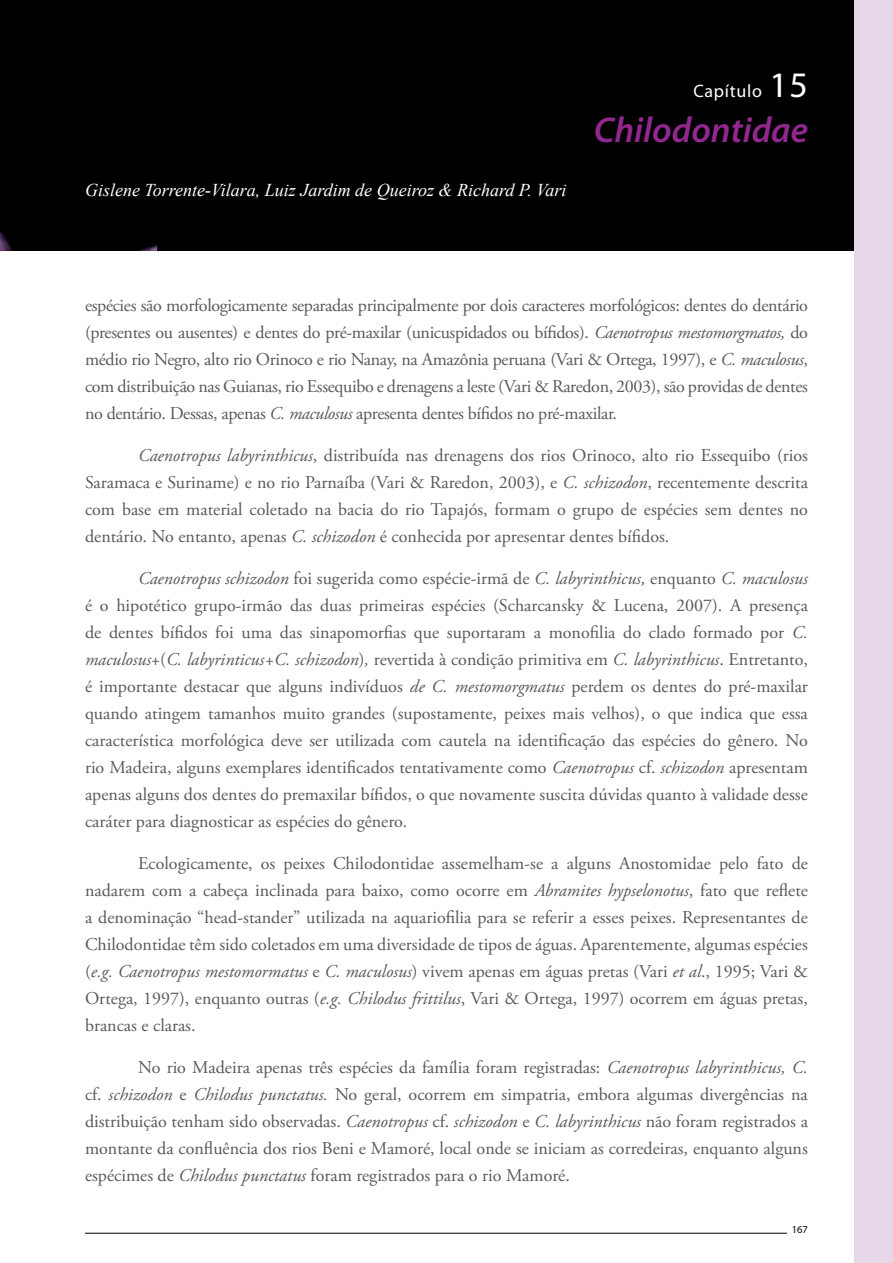
<style>
.page{position:relative;width:893px;height:1263px;background:#fff}
.page>*{position:absolute;margin:0;border:0;box-sizing:border-box;transform-origin:0 0}
.t1{font:italic 600 36px "Myriad Pro";color:#91278f}
.t2{font:18px/27px "Adobe Garamond Pro";color:#57595b;text-align:justify}
.t3{font:italic 18px "Times New Roman";color:#fff}
.t4{font:18px "Myriad Pro";letter-spacing:.04em;color:#fff}
.t5{font:10.5px "Myriad Pro";color:#000}
.s1{font-size:36px}
.s2{font-style:italic}
</style>
<div class="page">
<div style="left:0;top:0;width:893px;height:251px;background:#000"></div>
<hr style="left:85px;top:1233px;width:702px;height:1px;background:#000">
<div style="left:855px;top:0;width:38px;height:1263px;background:#e6d7e9"></div>
<img style="left:0;top:231px;width:157px;height:20px">
<p class="t4" style="left:693px;top:80px;width:116px">Capítulo <span class="s1">15</span></p>
<p class="t3" style="left:85px;top:177px;width:483px">Gislene Torrente-Vilara, Luiz Jardim de Queiroz &amp; Richard P. Vari</p>
<h1 class="t1" style="left:594px;top:107px;width:216px">Chilodontidae</h1>
<p class="t2" style="left:85px;top:292px;width:724px">espécies são morfologicamente separadas principalmente por dois caracteres morfológicos: dentes do dentário (presentes ou ausentes) e dentes do pré-maxilar (unicuspidados ou bífidos). <span class="s2">Caenotropus mestomorgmatos,</span> do médio rio Negro, alto rio Orinoco e rio Nanay, na Amazônia peruana (Vari &amp; Ortega, 1997), e <span class="s2">C. maculosus</span>, com distribuição nas Guianas, rio Essequibo e drenagens a leste (Vari &amp; Raredon, 2003), são providas de dentes no dentário. Dessas, apenas <span class="s2">C. maculosus</span> apresenta dentes bífidos no pré-maxilar.</p>
<p class="t2" style="left:85px;top:442px;width:724px;text-indent:53px"><span class="s2">Caenotropus labyrinthicus</span>, distribuída nas drenagens dos rios Orinoco, alto rio Essequibo (rios Saramaca e Suriname) e no rio Parnaíba (Vari &amp; Raredon, 2003), e <span class="s2">C. schizodon</span>, recentemente descrita com base em material coletado na bacia do rio Tapajós, formam o grupo de espécies sem dentes no dentário. No entanto, apenas <span class="s2">C. schizodon</span> é conhecida por apresentar dentes bífidos.</p>
<p class="t2" style="left:85px;top:565px;width:725px;text-indent:53px"><span class="s2">Caenotropus schizodon</span> foi sugerida como espécie-irmã de <span class="s2">C. labyrinthicus,</span> enquanto <span class="s2">C. maculosus </span>é o hipotético grupo-irmão das duas primeiras espécies (Scharcansky &amp; Lucena, 2007). A presença de dentes bífidos foi uma das sinapomorfias que suportaram a monofilia do clado formado por <span class="s2">C. maculosus</span>+(<span class="s2">C. labyrinticus+C. schizodon</span>)<span class="s2">,</span> revertida à condição primitiva em <span class="s2">C. labyrinthicus</span>. Entretanto, é importante destacar que alguns indivíduos <span class="s2">de C. mestomorgmatus</span> perdem os dentes do pré-maxilar quando atingem tamanhos muito grandes (supostamente, peixes mais velhos), o que indica que essa característica morfológica deve ser utilizada com cautela na identificação das espécies do gênero. No rio Madeira, alguns exemplares identificados tentativamente como <span class="s2">Caenotropus</span> cf. <span class="s2">schizodon</span> apresentam apenas alguns dos dentes do premaxilar bífidos, o que novamente suscita dúvidas quanto à validade desse caráter para diagnosticar as espécies do gênero.</p>
<p class="t2" style="left:85px;top:850px;width:724px;text-indent:53px">Ecologicamente, os peixes Chilodontidae assemelham-se a alguns Anostomidae pelo fato de nadarem com a cabeça inclinada para baixo, como ocorre em <span class="s2">Abramites hypselonotus</span>, fato que reflete a denominação “head-stander” utilizada na aquariofilia para se referir a esses peixes. Representantes de Chilodontidae têm sido coletados em uma diversidade de tipos de águas. Aparentemente, algumas espécies (<span class="s2">e.g. Caenotropus mestomormatus</span> e <span class="s2">C. maculosus</span>) vivem apenas em águas pretas (Vari <span class="s2">et al</span>., 1995; Vari &amp; Ortega, 1997), enquanto outras (<span class="s2">e.g. Chilodus frittilus</span>, Vari &amp; Ortega, 1997) ocorrem em águas pretas, brancas e claras.</p>
<p class="t2" style="left:85px;top:1054px;width:725px;text-indent:53px">No rio Madeira apenas três espécies da família foram registradas: <span class="s2">Caenotropus labyrinthicus, C. </span>cf. <span class="s2">schizodon</span> e <span class="s2">Chilodus punctatus.</span> No geral, ocorrem em simpatria, embora algumas divergências na distribuição tenham sido observadas. <span class="s2">Caenotropus</span> cf. <span class="s2">schizodon</span> e <span class="s2">C. labyrinthicus</span> não foram registrados a montante da confluência dos rios Beni e Mamoré, local onde se iniciam as corredeiras, enquanto alguns espécimes de <span class="s2">Chilodus punctatus</span> foram registrados para o rio Mamoré.</p>
<p class="t5" style="left:792px;top:1222px;width:18px">167</p>
</div>
